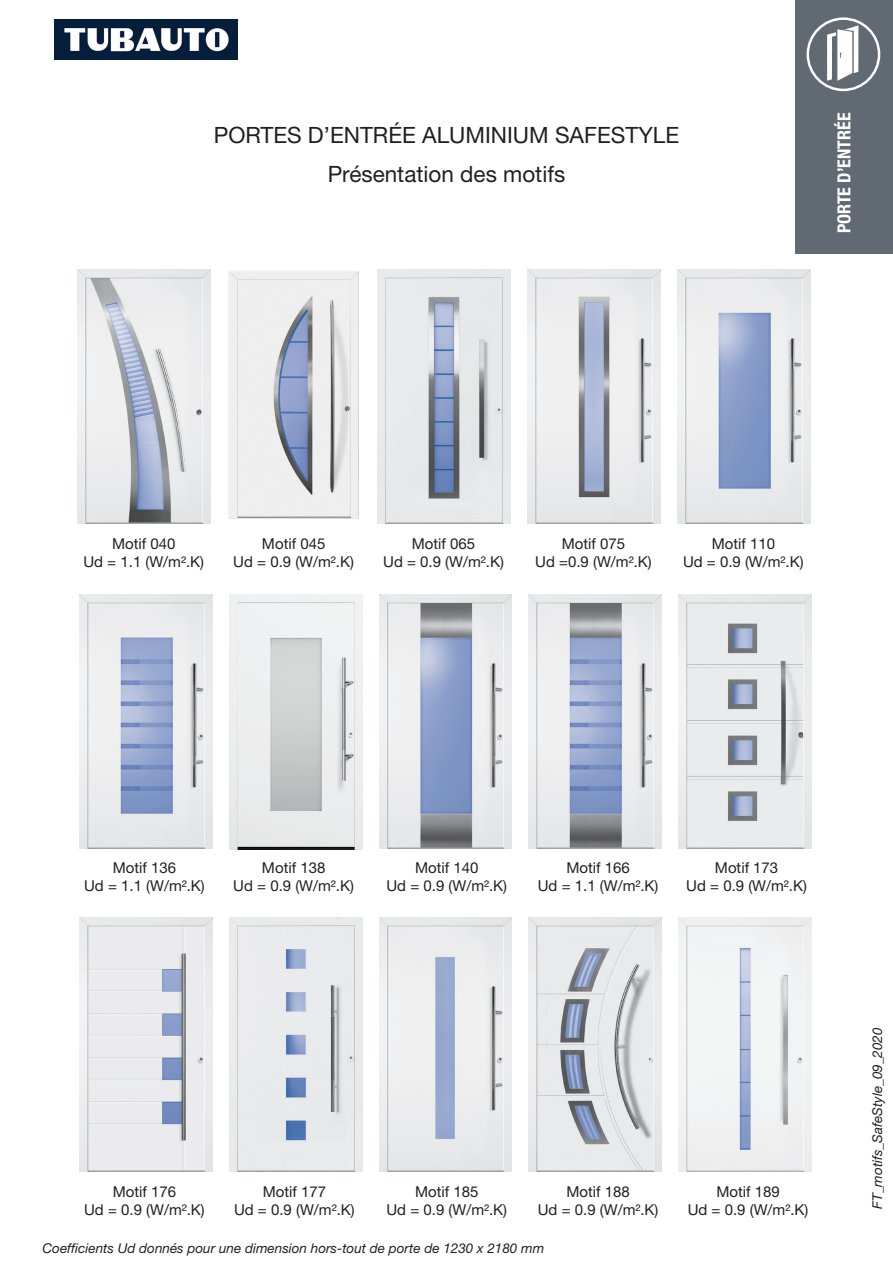
<style>
.page{position:relative;width:893px;height:1263px;background:#fff}
.page>*{position:absolute;margin:0;border:0;box-sizing:border-box;transform-origin:0 0}
.t1{font:22.5px/39px "Hoermann Helvetica Neue Rm";color:#231f20;text-align:center}
.t2{font:700 condensed 18px "Hoermann Helvetica Neue";color:#fff}
.t3{font:15px "Hoermann Helvetica Neue Rm";color:#231f20}
.t4{font:italic 13.5px "Hoermann Helvetica Neue";color:#231f20}
</style>
<div class="page">
<div style="left:795px;top:0;width:98px;height:254px;background:#616a73"></div>
<img style="left:54px;top:19px;width:184px;height:41px">
<div style="left:807px;top:17px;width:73px;height:74px;border:2px solid #fff;border-radius:50%"></div>
<svg style="left:827px;top:25px;width:31px;height:56px"></svg>
<img style="left:78px;top:270px;width:133px;height:254px">
<img style="left:228px;top:271px;width:131px;height:248px">
<img style="left:378px;top:270px;width:132px;height:254px">
<img style="left:527px;top:270px;width:133px;height:254px">
<img style="left:677px;top:270px;width:133px;height:254px">
<img style="left:79px;top:594px;width:133px;height:254px">
<img style="left:229px;top:594px;width:133px;height:256px">
<img style="left:379px;top:594px;width:133px;height:254px">
<img style="left:529px;top:594px;width:133px;height:254px">
<img style="left:679px;top:594px;width:133px;height:254px">
<img style="left:79px;top:918px;width:133px;height:254px">
<img style="left:229px;top:918px;width:133px;height:254px">
<img style="left:379px;top:918px;width:133px;height:254px">
<img style="left:529px;top:918px;width:133px;height:254px">
<img style="left:679px;top:918px;width:133px;height:254px">
<h1 class="t1" style="left:214px;top:114px;width:467px">PORTES D’ENTRÉE ALUMINIUM SAFESTYLE<br>Présentation des motifs</h1>
<p class="t2" style="left:832px;top:233px;width:122px;rotate:-90deg">PORTE D’ENTRÉE</p>
<p class="t3" style="left:112px;top:533px;width:65px">Motif 040</p>
<p class="t3" style="left:83px;top:551px;width:122px">Ud = 1.1 (W/m².K)</p>
<p class="t3" style="left:262px;top:533px;width:65px">Motif 045</p>
<p class="t3" style="left:233px;top:551px;width:122px">Ud = 0.9 (W/m².K)</p>
<p class="t3" style="left:412px;top:533px;width:65px">Motif 065</p>
<p class="t3" style="left:383px;top:551px;width:122px">Ud = 0.9 (W/m².K)</p>
<p class="t3" style="left:562px;top:533px;width:65px">Motif 075</p>
<p class="t3" style="left:535px;top:551px;width:118px">Ud =0.9 (W/m².K)</p>
<p class="t3" style="left:712px;top:533px;width:65px">Motif 110</p>
<p class="t3" style="left:683px;top:551px;width:122px">Ud = 0.9 (W/m².K)</p>
<p class="t3" style="left:113px;top:857px;width:65px">Motif 136</p>
<p class="t3" style="left:84px;top:875px;width:122px">Ud = 1.1 (W/m².K)</p>
<p class="t3" style="left:262px;top:857px;width:65px">Motif 138</p>
<p class="t3" style="left:233px;top:875px;width:122px">Ud = 0.9 (W/m².K)</p>
<p class="t3" style="left:415px;top:857px;width:65px">Motif 140</p>
<p class="t3" style="left:386px;top:875px;width:122px">Ud = 0.9 (W/m².K)</p>
<p class="t3" style="left:566px;top:857px;width:65px">Motif 166</p>
<p class="t3" style="left:538px;top:875px;width:122px">Ud = 1.1 (W/m².K)</p>
<p class="t3" style="left:715px;top:857px;width:65px">Motif 173</p>
<p class="t3" style="left:686px;top:875px;width:122px">Ud = 0.9 (W/m².K)</p>
<p class="t3" style="left:113px;top:1181px;width:65px">Motif 176</p>
<p class="t3" style="left:84px;top:1199px;width:122px">Ud = 0.9 (W/m².K)</p>
<p class="t3" style="left:263px;top:1181px;width:65px">Motif 177</p>
<p class="t3" style="left:234px;top:1199px;width:122px">Ud = 0.9 (W/m².K)</p>
<p class="t3" style="left:415px;top:1181px;width:65px">Motif 185</p>
<p class="t3" style="left:386px;top:1199px;width:122px">Ud = 0.9 (W/m².K)</p>
<p class="t3" style="left:566px;top:1181px;width:65px">Motif 188</p>
<p class="t3" style="left:538px;top:1199px;width:122px">Ud = 0.9 (W/m².K)</p>
<p class="t3" style="left:716px;top:1181px;width:65px">Motif 189</p>
<p class="t3" style="left:688px;top:1199px;width:122px">Ud = 0.9 (W/m².K)</p>
<p class="t4" style="left:868px;top:1209px;width:183px;rotate:-90deg">FT_motifs_SafeStyle_09_2020</p>
<p class="t4" style="left:43px;top:1238px;width:503px">Coefficients Ud donnés pour une dimension hors-tout de porte de 1230 x 2180 mm</p>
</div>
